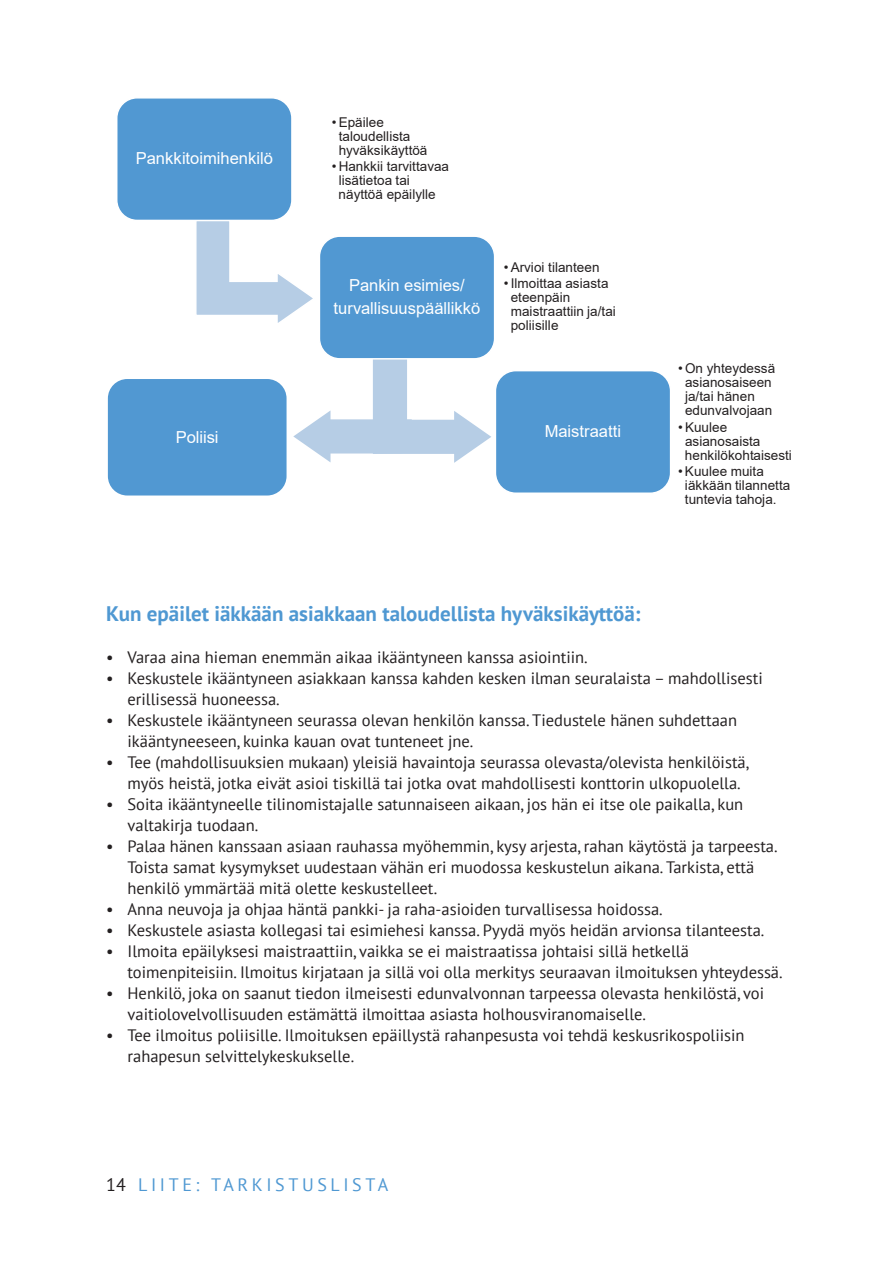
<style>
.page{position:relative;width:893px;height:1263px;background:#fff}
.page>*{position:absolute;margin:0;border:0;box-sizing:border-box;transform-origin:0 0}
.VO{font:700 21px "PT Sans";color:#4f98d2}
.Leipis{font:18px "PT Sans";letter-spacing:.2em;color:#4f98d2}
.t1{font:18px "PT Sans";color:#231f20}
.LeipäB{font:16.5px/21px "PT Sans";color:#231f20}
.t2{font:16.5px/23.7px "Arial";color:#fff;text-align:center}
.t3{font:13.5px/14px "Arial";letter-spacing:.005em;color:#231f20}
</style>
<div class="page">
<svg style="left:196px;top:221px;width:117px;height:102px"></svg>
<div style="left:117px;top:98px;width:175px;height:122px;background:#5198d2;border-radius:20px"></div>
<div style="left:116px;top:97px;width:177px;height:124px;border:2px solid #fff;border-radius:20px"></div>
<svg style="left:293px;top:360px;width:198px;height:103px"></svg>
<div style="left:319px;top:236px;width:176px;height:123px;background:#5198d2;border-radius:20px"></div>
<div style="left:319px;top:235px;width:176px;height:125px;border:2px solid #fff;border-radius:20px"></div>
<div style="left:495px;top:371px;width:176px;height:122px;background:#5198d2;border-radius:20px"></div>
<div style="left:495px;top:370px;width:176px;height:124px;border:2px solid #fff;border-radius:20px"></div>
<div style="left:108px;top:379px;width:179px;height:116px;background:#5198d2;border-radius:19px"></div>
<p class="t2" style="left:136px;top:146px;width:139px">Pankkitoimihenkilö</p>
<p class="t2" style="left:176px;top:425px;width:44px">Poliisi</p>
<p class="t3" style="left:339px;top:115px;width:90px;text-indent:-7px">•Epäilee taloudellista hyväksikäyttöä</p>
<p class="t3" style="left:339px;top:159px;width:112px;text-indent:-7px">•Hankkii tarvittavaa lisätietoa tai näyttöä epäilylle</p>
<p class="t2" style="left:334px;top:273px;width:148px">Pankin esimies/ turvallisuuspäällikkö</p>
<p class="t3" style="left:504px;top:260px;width:97px">• Arvioi tilanteen</p>
<p class="t3" style="left:511px;top:276px;width:107px;text-indent:-7px">• Ilmoittaa asiasta eteenpäin maistraattiin ja/tai poliisille</p>
<p class="t2" style="left:545px;top:419px;width:78px">Maistraatti</p>
<p class="t3" style="left:685px;top:362px;width:92px;text-indent:-7px">• On yhteydessä asianosaiseen ja/tai hänen edunvalvojaan</p>
<p class="t3" style="left:685px;top:420px;width:108px;text-indent:-7px">•Kuulee asianosaista henkilökohtaisesti</p>
<p class="t3" style="left:685px;top:464px;width:107px;text-indent:-7px">•Kuulee muita iäkkään tilannetta tuntevia tahoja.</p>
<p class="VO" style="left:106px;top:600px;width:536px">Kun epäilet iäkkään asiakkaan taloudellista hyväksikäyttöä:</p>
<p class="LeipäB" style="left:106px;top:646px;width:483px">• Varaa aina hieman enemmän aikaa ikääntyneen kanssa asiointiin.</p>
<p class="LeipäB" style="left:128px;top:667px;width:637px;text-indent:-21px">• Keskustele ikääntyneen asiakkaan kanssa kahden kesken ilman seuralaista – mahdollisesti erillisessä huoneessa.</p>
<p class="LeipäB" style="left:128px;top:709px;width:611px;text-indent:-21px">• Keskustele ikääntyneen seurassa olevan henkilön kanssa. Tiedustele hänen suhdettaan ikääntyneeseen, kuinka kauan ovat tunteneet jne.</p>
<p class="LeipäB" style="left:128px;top:751px;width:623px;text-indent:-21px">• Tee (mahdollisuuksien mukaan) yleisiä havaintoja seurassa olevasta/olevista henkilöistä, myös heistä, jotka eivät asioi tiskillä tai jotka ovat mahdollisesti konttorin ulkopuolella.</p>
<p class="LeipäB" style="left:128px;top:793px;width:617px;text-indent:-21px">• Soita ikääntyneelle tilinomistajalle satunnaiseen aikaan, jos hän ei itse ole paikalla, kun valtakirja tuodaan.</p>
<p class="LeipäB" style="left:128px;top:835px;width:652px;text-indent:-21px">• Palaa hänen kanssaan asiaan rauhassa myöhemmin, kysy arjesta, rahan käytöstä ja tarpeesta.<br>Toista samat kysymykset uudestaan vähän eri muodossa keskustelun aikana. Tarkista, että henkilö ymmärtää mitä olette keskustelleet.</p>
<p class="LeipäB" style="left:106px;top:898px;width:558px">• Anna neuvoja ja ohjaa häntä pankki- ja raha-asioiden turvallisessa hoidossa.</p>
<p class="LeipäB" style="left:106px;top:919px;width:660px">• Keskustele asiasta kollegasi tai esimiehesi kanssa. Pyydä myös heidän arvionsa tilanteesta.</p>
<p class="LeipäB" style="left:128px;top:940px;width:657px;text-indent:-21px">• Ilmoita epäilyksesi maistraattiin, vaikka se ei maistraatissa johtaisi sillä hetkellä toimenpiteisiin. Ilmoitus kirjataan ja sillä voi olla merkitys seuraavan ilmoituksen yhteydessä.</p>
<p class="LeipäB" style="left:128px;top:982px;width:638px;text-indent:-21px">• Henkilö, joka on saanut tiedon ilmeisesti edunvalvonnan tarpeessa olevasta henkilöstä, voi vaitiolovelvollisuuden estämättä ilmoittaa asiasta holhousviranomaiselle.</p>
<p class="LeipäB" style="left:128px;top:1024px;width:618px;text-indent:-21px">• Tee ilmoitus poliisille. Ilmoituksen epäillystä rahanpesusta voi tehdä keskusrikospoliisin rahapesun selvittelykeskukselle.</p>
<p class="t1" style="left:106px;top:1173px;width:21px">14</p>
<p class="Leipis" style="left:138px;top:1173px;width:252px">LIITE: TARKISTUSLISTA</p>
</div>
